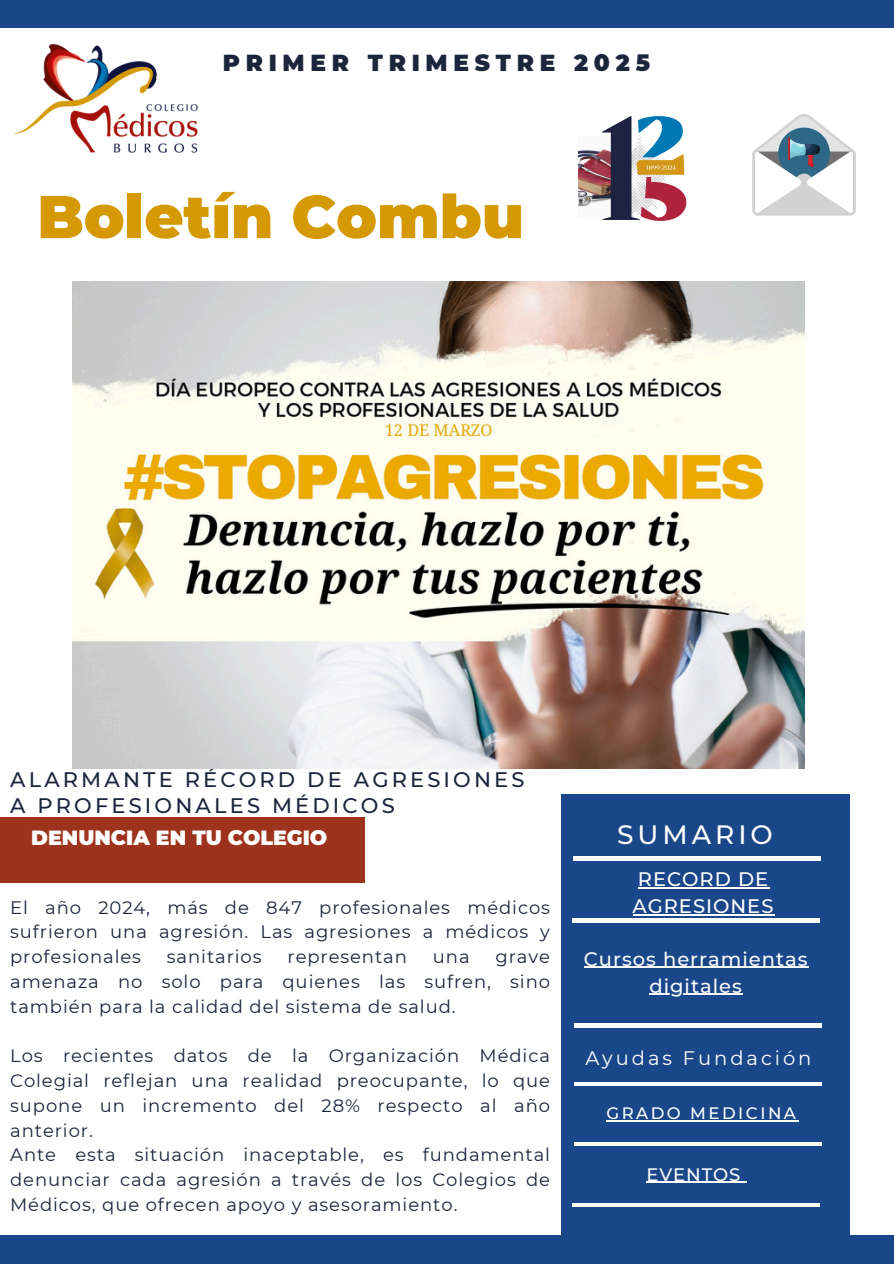
<style>
.page{position:relative;width:894px;height:1264px;background:#fff}
.page>*{position:absolute;margin:0;border:0;box-sizing:border-box;transform-origin:0 0}
.t1{font:900 60.15px "Montserrat";color:#d49905}
.t2{font:500 26.4px "Montserrat";letter-spacing:.15em;color:#fff}
.t3{font:900 23.1px "Montserrat";letter-spacing:.25em;color:#1b253c}
.t4{font:500 21px/25.8px "Montserrat";letter-spacing:.15em;color:#1b253c}
.t5{font:900 20.55px "Montserrat";color:#fff}
.t6{font:500 19.5px "Montserrat";letter-spacing:.05em;color:#fafafa}
.t7{font:500 19.5px/27px "Montserrat";letter-spacing:.05em;color:#fff}
.t8{font:19.5px "Montserrat";letter-spacing:.15em;color:#fff}
.t9{font:18px/24.8px "Montserrat";letter-spacing:.05em;color:#1b253c;text-align:justify}
.t10{font:500 18px "Montserrat";letter-spacing:.05em;color:#fff}
.t11{font:500 16.5px "Montserrat";letter-spacing:.15em;color:#fff}
</style>
<div class="page">
<div style="left:561px;top:794px;width:288px;height:469px;background:#1a4789"></div>
<hr style="left:572px;top:856px;width:248px;height:4px;background:#fff">
<hr style="left:572px;top:918px;width:247px;height:4px;background:#fff">
<hr style="left:574px;top:1023px;width:247px;height:4px;background:#fff">
<hr style="left:574px;top:1082px;width:247px;height:3px;background:#fff">
<hr style="left:574px;top:1142px;width:247px;height:3px;background:#fff">
<hr style="left:572px;top:1203px;width:248px;height:3px;background:#fff">
<div style="left:0;top:0;width:893px;height:27px;background:#1a4789"></div>
<div style="left:0;top:1235px;width:893px;height:28px;background:#1a4789"></div>
<div style="left:0;top:817px;width:364px;height:65px;background:#9d331c"></div>
<svg style="left:752px;top:114px;width:103px;height:102px"></svg>
<img style="left:14px;top:43px;width:184px;height:110px">
<img style="left:578px;top:116px;width:108px;height:105px">
<img style="left:73px;top:282px;width:731px;height:486px">
<hr style="left:637px;top:887px;width:132px;height:1px;background:#fff">
<hr style="left:632px;top:914px;width:142px;height:1px;background:#fff">
<hr style="left:583px;top:966px;width:225px;height:1px;background:#fafafa">
<hr style="left:649px;top:993px;width:93px;height:1px;background:#fafafa">
<hr style="left:646px;top:1181px;width:95px;height:1px;background:#fff">
<hr style="left:606px;top:1119px;width:192px;height:2px;background:#fff">
<p class="t3" style="left:222px;top:48px;width:429px">PRIMER TRIMESTRE 2025</p>
<p class="t1" style="left:37px;top:180px;width:488px">Boletín Combu</p>
<p class="t4" style="left:10px;top:766px;width:515px">ALARMANTE RÉCORD DE AGRESIONES<br>A PROFESIONALES MÉDICOS</p>
<p class="t5" style="left:31px;top:825px;width:297px">DENUNCIA EN TU COLEGIO</p>
<p class="t9" style="left:10px;top:894px;width:541px">El año 2024, más de 847 profesionales médicos sufrieron una agresión. Las agresiones a médicos y profesionales</p>
<p class="t9" style="left:167px;top:944px;width:96px">sanitarios</p>
<p class="t9" style="left:287px;top:944px;width:121px">representan</p>
<p class="t9" style="left:433px;top:944px;width:38px">una</p>
<p class="t9" style="left:10px;top:944px;width:541px;text-indent:485px">grave amenaza no solo para quienes las sufren, sino también para la calidad del sistema de salud.</p>
<h3 class="t9" style="left:10px;top:1043px;width:541px">Los recientes datos de la Organización Médica Colegial reflejan una realidad preocupante, lo que supone un incremento del 28% respecto al año anterior.</h3>
<p class="t9" style="left:10px;top:1142px;width:541px">Ante esta situación inaceptable, es fundamental denunciar cada agresión a través de los Colegios de Médicos, que ofrecen apoyo y asesoramiento.</p>
<h1 class="t2" style="left:617px;top:818px;width:157px">SUMARIO</h1>
<p class="t7" style="left:632px;top:865px;width:142px">RECORD DE<br>AGRESIONES</p>
<h3 class="t6" style="left:583px;top:946px;width:225px">Cursos herramientas</h3>
<p class="t6" style="left:649px;top:973px;width:94px">digitales</p>
<h2 class="t8" style="left:585px;top:1045px;width:227px">Ayudas Fundación</h2>
<p class="t11" style="left:606px;top:1102px;width:191px">GRADO MEDICINA</p>
<p class="t10" style="left:646px;top:1163px;width:95px">EVENTOS</p>
</div>
